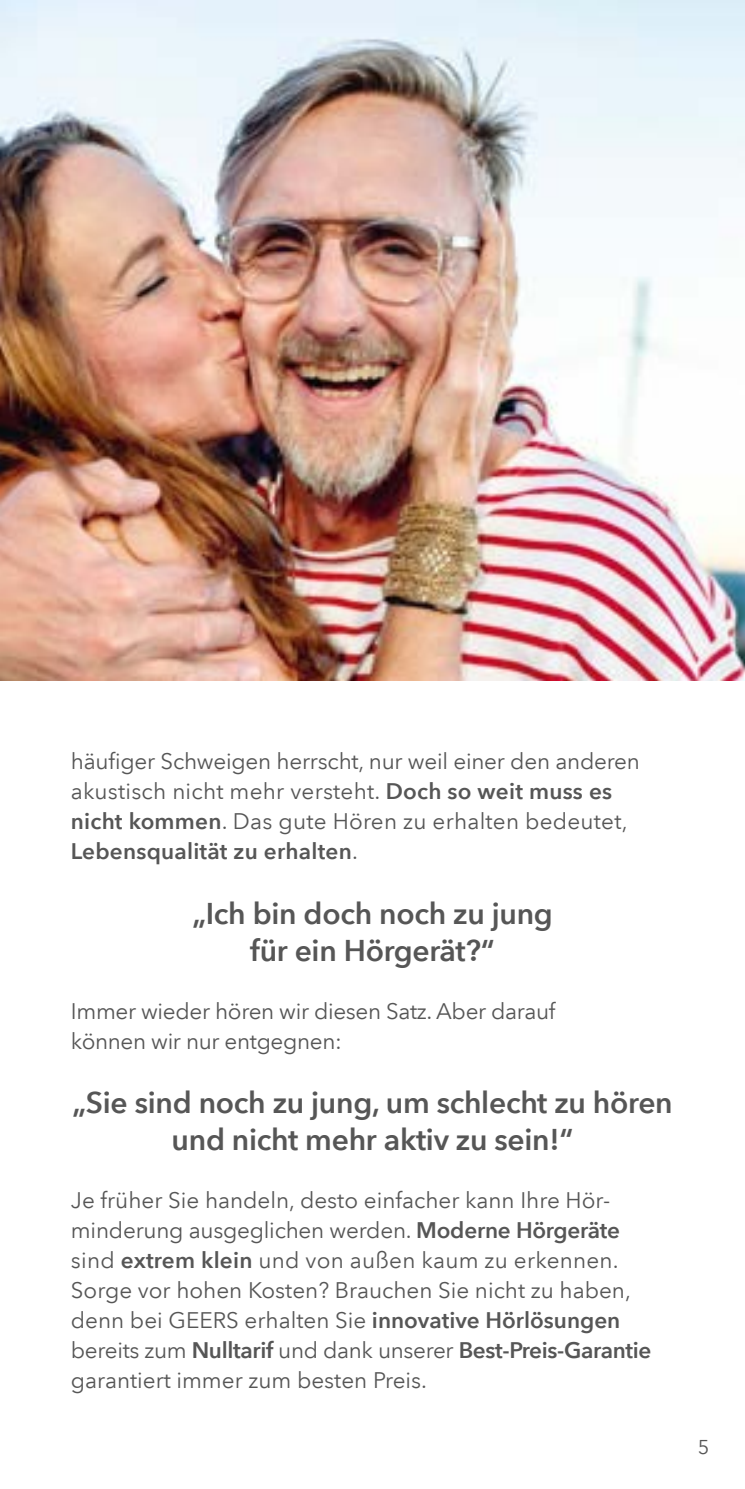
<style>
.page{position:relative;width:745px;height:1489px;background:#fff}
.page>*{position:absolute;margin:0;border:0;box-sizing:border-box;transform-origin:0 0}
.t1{font:600 30px/37.5px "Avenir Next LT Pro";letter-spacing:-.01em;color:#565656;text-align:center}
.t2{font:22.5px/30px "Avenir Next LT Pro";color:#565656}
.t3{font:20px "Avenir Next LT Pro";color:#565656}
.s1{font-weight:600}
</style>
<div class="page">
<img style="left:0;top:0;width:744px;height:680px">
<p class="t2" style="left:71px;top:745px;width:570px">häufiger Schweigen herrscht, nur weil einer den anderen akustisch nicht mehr versteht. <span class="s1">Doch so weit muss es nicht kommen</span>. Das gute Hören zu erhalten bedeutet, <span class="s1">Lebensqualität zu erhalten</span>.</p>
<h1 class="t1" style="left:192px;top:894px;width:362px">„Ich bin doch noch zu jung für ein Hörgerät?“</h1>
<p class="t2" style="left:71px;top:995px;width:486px">Immer wieder hören wir diesen Satz. Aber darauf können wir nur entgegnen:</p>
<h1 class="t1" style="left:72px;top:1083px;width:601px">„Sie sind noch zu jung, um schlecht zu hören und nicht mehr aktiv zu sein!“</h1>
<p class="t2" style="left:71px;top:1184px;width:581px">Je früher Sie handeln, desto einfacher kann Ihre Hör&shy;minderung ausgeglichen werden. <span class="s1">Moderne Hörgeräte </span>sind <span class="s1">extrem klein</span> und von außen kaum zu erkennen.<br>Sorge vor hohen Kosten? Brauchen Sie nicht zu haben, denn bei GEERS erhalten Sie <span class="s1">innovative Hörlösungen </span>bereits zum <span class="s1">Nulltarif</span> und dank unserer <span class="s1">Best-Preis-Garantie </span>garantiert immer zum besten Preis.</p>
<p class="t3" style="left:697px;top:1435px;width:13px">5</p>
</div>
